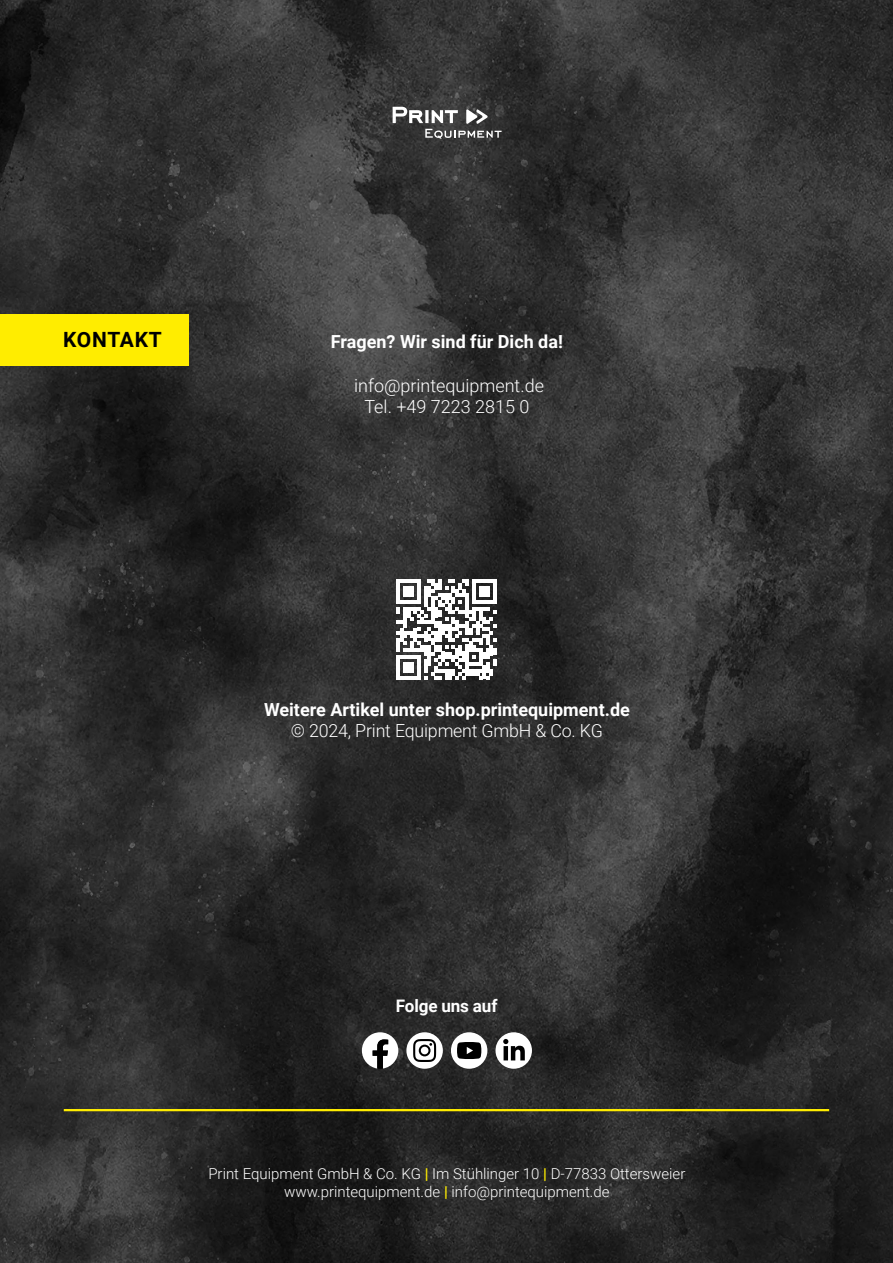
<style>
.page{position:relative;width:893px;height:1263px;background:#fff}
.page>*{position:absolute;margin:0;border:0;box-sizing:border-box;transform-origin:0 0}
.t1{font:700 21px "Roboto";letter-spacing:.03em;color:#000}
.t2{font:300 18px/21.6px "Roboto";color:#fff;text-align:center}
.t3{font:700 18px "Roboto";color:#fff}
.t4{font:700 17.25px "Roboto";letter-spacing:-.01em;color:#fff}
.t5{font:300 15px/18px "Roboto";color:#fff;text-align:center}
.s1{font-weight:700;color:#ffed00}
</style>
<div class="page">
<img style="left:0;top:0;width:893px;height:1263px">
<hr style="left:64px;top:1109px;width:765px;height:2px;background:#ffed00">
<div style="left:0;top:315px;width:188px;height:51px;background:#ffed00"></div>
<svg style="left:393px;top:107px;width:109px;height:32px"></svg>
<svg style="left:396px;top:579px;width:100px;height:100px"></svg>
<div style="left:406px;top:1032px;width:37px;height:37px;background:#fff;border-radius:50%"></div>
<svg style="left:413px;top:1039px;width:23px;height:23px"></svg>
<div style="left:451px;top:1032px;width:36px;height:37px;background:#fff;border-radius:50%"></div>
<svg style="left:457px;top:1042px;width:24px;height:17px"></svg>
<div style="left:495px;top:1032px;width:37px;height:37px;background:#fff;border-radius:50%"></div>
<svg style="left:503px;top:1039px;width:22px;height:21px"></svg>
<svg style="left:362px;top:1032px;width:36px;height:37px"></svg>
<h1 class="t1" style="left:63px;top:325px;width:100px">KONTAKT</h1>
<p class="t3" style="left:331px;top:329px;width:234px">Fragen? Wir sind für Dich da!</p>
<p class="t2" style="left:354px;top:374px;width:191px">info@printequipment.de<br>Tel. +49 7223 2815 0</p>
<p class="t3" style="left:264px;top:697px;width:367px">Weitere Artikel unter shop.printequipment.de</p>
<p class="t2" style="left:291px;top:719px;width:313px">© 2024, Print Equipment GmbH &amp; Co. KG</p>
<p class="t4" style="left:396px;top:994px;width:103px">Folge uns auf</p>
<p class="t5" style="left:208px;top:1164px;width:478px">Print Equipment GmbH &amp; Co. KG <span class="s1">|</span> Im Stühlinger 10 <span class="s1">|</span> D-77833 Ottersweier www.printequipment.de <span class="s1">|</span> info@printequipment.de</p>
</div>
